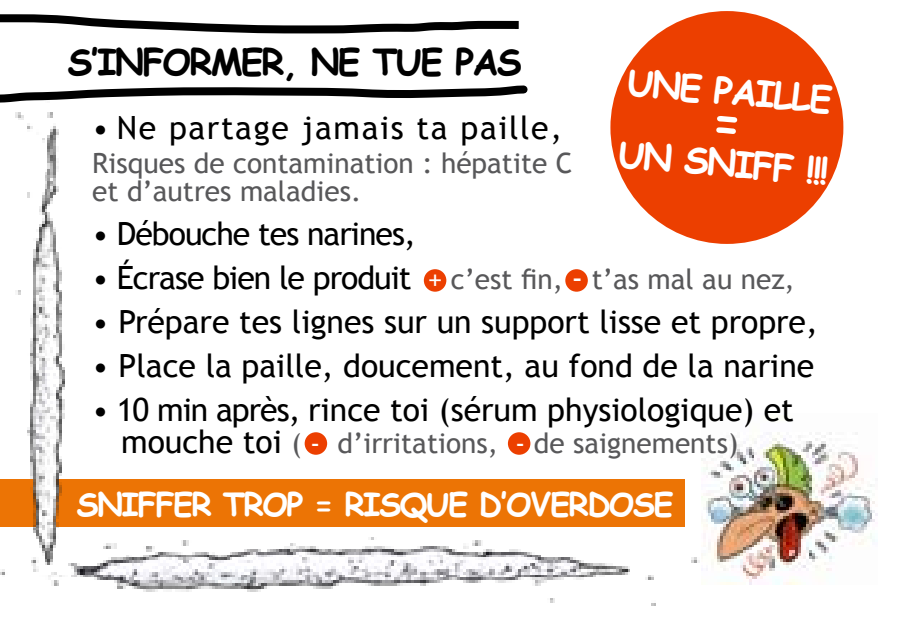
<style>
.page{position:relative;width:908px;height:624px;background:#fff}
.page>*{position:absolute;margin:0;border:0;box-sizing:border-box;transform-origin:0 0}
.t1{font:700 36px "Comic Sans MS";letter-spacing:-.05em;color:#000}
.t2{font:700 36px "Comic Sans MS";color:#fff}
.t3{font:32px "Trebuchet MS";color:#000}
.t4{font:700 32px "Comic Sans MS";letter-spacing:-.05em;color:#fff}
.t5{font:32px "Trebuchet MS";letter-spacing:.05em;color:#000}
.t6{font:32px "Trebuchet MS";letter-spacing:-.03em;color:#000}
.t7{font:28px/28px "Trebuchet MS";color:#58585a}
.s1{font-size:32px;color:#000}
.s2{color:#fff}
.s3{font-size:32px;color:#fff}
</style>
<div class="page">
<div style="left:0;top:479px;width:684px;height:48px;background:#ec7405"></div>
<div style="left:423px;top:269px;width:23px;height:23px;background:#ec3f00;border-radius:50%"></div>
<div style="left:565px;top:269px;width:22px;height:23px;background:#ec3f00;border-radius:50%"></div>
<img style="left:701px;top:432px;width:175px;height:152px">
<img style="left:15px;top:112px;width:50px;height:395px">
<div style="left:304px;top:432px;width:23px;height:22px;background:#ec3f00;border-radius:50%"></div>
<div style="left:507px;top:432px;width:23px;height:22px;background:#ec3f00;border-radius:50%"></div>
<img style="left:0;top:507px;width:712px;height:99px">
<div style="left:610px;top:11px;width:233px;height:233px;background:#ec3f00;border-radius:50%"></div>
<svg style="left:0;top:85px;width:528px;height:18px"></svg>
<svg style="left:0;top:14px;width:519px;height:20px"></svg>
<p class="t1" style="left:68px;top:35px;width:454px">S’INFORMER, NE TUE PAS</p>
<p class="t2" style="left:629px;top:55px;width:207px;rotate:5deg">UNE PA ILLE</p>
<p class="t2" style="left:620px;top:127px;width:212px;rotate:5deg">UN SNIFF !!!</p>
<p class="t5" style="left:92px;top:109px;width:471px">• Ne partage jamais ta paille,</p>
<p class="t7" style="left:92px;top:149px;width:481px">Risques de contamination : hépatite C et d’autres maladies.</p>
<p class="t6" style="left:92px;top:215px;width:325px">• Débouche tes narines,</p>
<p class="t7" style="left:92px;top:265px;width:704px"><span class="s1">• écrase bien le produit</span> <span class="s2">+</span> c’est fin, <span class="s3">-</span> t’as mal au nez,</p>
<p class="t3" style="left:92px;top:303px;width:726px">• Prépare tes lignes sur un support lisse et propre,</p>
<p class="t3" style="left:92px;top:347px;width:723px">• Place la paille, doucement, au fond de la narine</p>
<p class="t3" style="left:92px;top:391px;width:703px">• 10 min après, rince toi (sérum physiologique) et</p>
<p class="t7" style="left:121px;top:429px;width:618px"><span class="s1">mouche toi</span> ( <span class="s2">-</span> d’irritations, <span class="s2">-</span> de saignements)</p>
<p class="t4" style="left:77px;top:481px;width:41px">SNIFFER</p>
<p class="t4" style="left:223px;top:481px;width:408px">TROP = RISQUE D’OVERDOSE</p>
</div>
